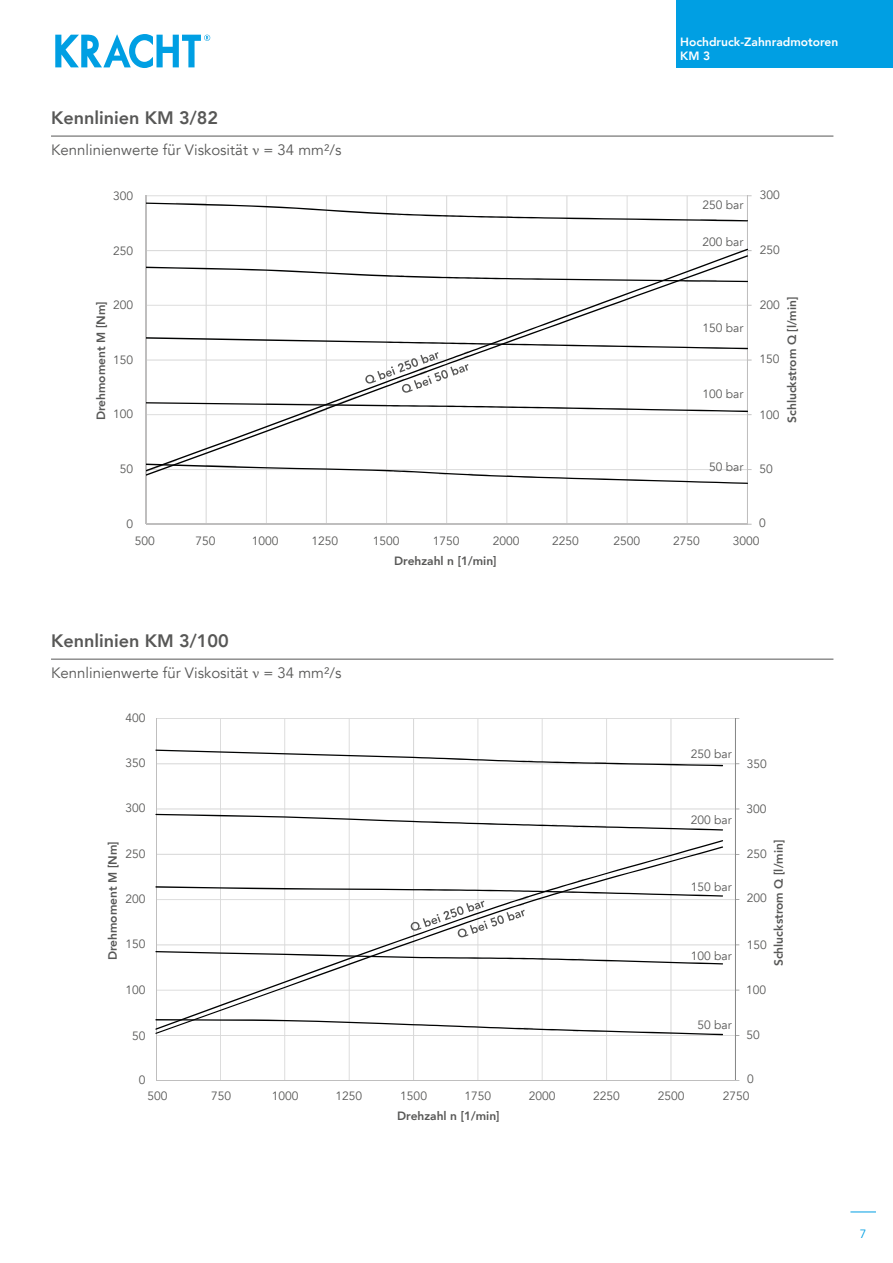
<style>
.page{position:relative;width:893px;height:1263px;background:#fff}
.page>*{position:absolute;margin:0;border:0;box-sizing:border-box;transform-origin:0 0}
.t1{font:800 18px "Avenir";color:#575756}
.t2{font:15px "Avenir";color:#575756}
.t3{font:12px "Avenir";color:#575756}
.t4{font:800 12px "Avenir";color:#575756}
.t5{font:800 12px/14.4px "Avenir";color:#fff}
.t6{font:12px "Avenir";color:#009fe3}
.s1{font-family:"Minion Pro"}
</style>
<div class="page">
<svg style="left:850px;top:1211px;width:26px;height:1px"></svg>
<svg style="left:55px;top:34px;width:155px;height:34px"></svg>
<hr style="left:0;top:0;width:1px;height:68px;background:#009fe3">
<div style="left:676px;top:0;width:217px;height:68px;background:#009fe3"></div>
<hr style="left:51px;top:136px;width:782px;height:1px;background:#575756">
<hr style="left:51px;top:659px;width:782px;height:1px;background:#575756">
<hr style="left:146px;top:195px;width:601px;height:1px;background:#d9d9d9">
<hr style="left:687px;top:196px;width:1px;height:328px;background:#d9d9d9">
<hr style="left:627px;top:196px;width:1px;height:328px;background:#d9d9d9">
<hr style="left:566px;top:196px;width:1px;height:328px;background:#d9d9d9">
<hr style="left:506px;top:196px;width:1px;height:328px;background:#d9d9d9">
<hr style="left:446px;top:196px;width:1px;height:328px;background:#d9d9d9">
<hr style="left:386px;top:196px;width:1px;height:328px;background:#d9d9d9">
<hr style="left:326px;top:196px;width:1px;height:328px;background:#d9d9d9">
<hr style="left:266px;top:196px;width:1px;height:328px;background:#d9d9d9">
<hr style="left:206px;top:196px;width:1px;height:328px;background:#d9d9d9">
<hr style="left:747px;top:196px;width:1px;height:328px;background:#bfbebe">
<hr style="left:145px;top:196px;width:2px;height:328px;background:#bfbebe">
<hr style="left:146px;top:524px;width:601px;height:1px;background:#bfbebe">
<svg style="left:205px;top:469px;width:547px;height:15px"></svg>
<svg style="left:146px;top:202px;width:602px;height:19px"></svg>
<svg style="left:146px;top:471px;width:602px;height:5px"></svg>
<svg style="left:146px;top:249px;width:602px;height:222px"></svg>
<hr style="left:156px;top:718px;width:579px;height:1px;background:#d9d9d9">
<hr style="left:156px;top:763px;width:579px;height:1px;background:#d9d9d9">
<hr style="left:156px;top:808px;width:579px;height:1px;background:#d9d9d9">
<hr style="left:156px;top:854px;width:579px;height:1px;background:#d9d9d9">
<hr style="left:156px;top:899px;width:579px;height:1px;background:#d9d9d9">
<hr style="left:156px;top:944px;width:579px;height:1px;background:#d9d9d9">
<hr style="left:156px;top:990px;width:579px;height:1px;background:#d9d9d9">
<hr style="left:156px;top:1035px;width:579px;height:1px;background:#d9d9d9">
<hr style="left:670px;top:718px;width:1px;height:362px;background:#d9d9d9">
<hr style="left:606px;top:718px;width:1px;height:362px;background:#d9d9d9">
<hr style="left:542px;top:718px;width:1px;height:362px;background:#d9d9d9">
<hr style="left:477px;top:718px;width:1px;height:362px;background:#d9d9d9">
<hr style="left:413px;top:718px;width:1px;height:362px;background:#d9d9d9">
<hr style="left:349px;top:718px;width:1px;height:362px;background:#d9d9d9">
<hr style="left:284px;top:718px;width:1px;height:362px;background:#d9d9d9">
<hr style="left:220px;top:718px;width:1px;height:362px;background:#d9d9d9">
<hr style="left:735px;top:718px;width:1px;height:362px;background:#888989">
<hr style="left:156px;top:718px;width:1px;height:362px;background:#bfbebe">
<hr style="left:156px;top:1080px;width:579px;height:1px;background:#bfbebe">
<svg style="left:284px;top:1034px;width:439px;height:1px"></svg>
<svg style="left:156px;top:814px;width:567px;height:16px"></svg>
<svg style="left:156px;top:749px;width:567px;height:17px"></svg>
<svg style="left:156px;top:840px;width:567px;height:190px"></svg>
<svg style="left:146px;top:337px;width:606px;height:56px"></svg>
<svg style="left:156px;top:886px;width:567px;height:51px"></svg>
<h1 class="t1" style="left:51px;top:104px;width:169px">Kennlinien KM 3/82</h1>
<p class="t2" style="left:51px;top:141px;width:292px">Kennlinienwerte für Viskosität <span class="s1">ν</span> = 34 mm²/s</p>
<p class="t5" style="left:680px;top:35px;width:160px">Hochdruck-Zahnradmotoren<br>KM 3</p>
<p class="t3" style="left:113px;top:188px;width:22px">300</p>
<p class="t3" style="left:760px;top:188px;width:22px">300</p>
<p class="t3" style="left:702px;top:197px;width:42px">250 bar</p>
<p class="t3" style="left:702px;top:235px;width:42px">200 bar</p>
<p class="t3" style="left:760px;top:243px;width:22px">250</p>
<p class="t3" style="left:113px;top:243px;width:22px">250</p>
<p class="t4" style="left:92px;top:420px;width:120px;rotate:-90deg">Drehmoment M [Nm]</p>
<p class="t4" style="left:782px;top:423px;width:128px;rotate:-90deg">Schluckstrom Q [l/min]</p>
<p class="t3" style="left:113px;top:297px;width:22px">200</p>
<p class="t3" style="left:760px;top:298px;width:22px">200</p>
<p class="t3" style="left:702px;top:320px;width:42px">150 bar</p>
<p class="t3" style="left:759px;top:352px;width:22px">150</p>
<p class="t3" style="left:113px;top:352px;width:22px">150</p>
<p class="t3" style="left:702px;top:386px;width:42px">100 bar</p>
<p class="t3" style="left:113px;top:407px;width:22px">100</p>
<p class="t3" style="left:759px;top:407px;width:22px">100</p>
<p class="t3" style="left:120px;top:462px;width:15px">50</p>
<p class="t3" style="left:127px;top:517px;width:8px">0</p>
<p class="t3" style="left:709px;top:460px;width:36px">50 bar</p>
<p class="t3" style="left:759px;top:462px;width:15px">50</p>
<p class="t3" style="left:759px;top:516px;width:8px">0</p>
<p class="t3" style="left:135px;top:534px;width:22px">500</p>
<p class="t3" style="left:196px;top:534px;width:22px">750</p>
<p class="t3" style="left:252px;top:534px;width:28px">1000</p>
<p class="t3" style="left:311px;top:534px;width:28px">1250</p>
<p class="t3" style="left:373px;top:534px;width:28px">1500</p>
<p class="t3" style="left:433px;top:534px;width:28px">1750</p>
<p class="t3" style="left:493px;top:534px;width:28px">2000</p>
<p class="t3" style="left:552px;top:534px;width:28px">2250</p>
<p class="t3" style="left:613px;top:534px;width:28px">2500</p>
<p class="t3" style="left:673px;top:534px;width:28px">2750</p>
<p class="t3" style="left:733px;top:534px;width:28px">3000</p>
<h1 class="t1" style="left:51px;top:627px;width:179px">Kennlinien KM 3/100</h1>
<p class="t2" style="left:51px;top:664px;width:292px">Kennlinienwerte für Viskosität <span class="s1">ν</span> = 34 mm²/s</p>
<p class="t3" style="left:125px;top:711px;width:22px">400</p>
<p class="t3" style="left:126px;top:756px;width:22px">350</p>
<p class="t3" style="left:126px;top:801px;width:22px">300</p>
<p class="t3" style="left:126px;top:847px;width:22px">250</p>
<p class="t3" style="left:126px;top:892px;width:22px">200</p>
<p class="t3" style="left:126px;top:937px;width:22px">150</p>
<p class="t3" style="left:126px;top:982px;width:22px">100</p>
<p class="t3" style="left:132px;top:1028px;width:15px">50</p>
<p class="t3" style="left:139px;top:1073px;width:8px">0</p>
<p class="t4" style="left:103px;top:960px;width:120px;rotate:-90deg">Drehmoment M [Nm]</p>
<p class="t4" style="left:394px;top:552px;width:104px">Drehzahl n [1/min]</p>
<p class="t3" style="left:691px;top:747px;width:42px">250 bar</p>
<p class="t3" style="left:691px;top:813px;width:42px">200 bar</p>
<p class="t3" style="left:691px;top:879px;width:42px">150 bar</p>
<p class="t3" style="left:691px;top:949px;width:42px">100 bar</p>
<p class="t3" style="left:697px;top:1018px;width:36px">50 bar</p>
<p class="t3" style="left:747px;top:756px;width:22px">350</p>
<p class="t3" style="left:746px;top:801px;width:22px">300</p>
<p class="t4" style="left:769px;top:966px;width:128px;rotate:-90deg">Schluckstrom Q [l/min]</p>
<p class="t3" style="left:747px;top:846px;width:22px">250</p>
<p class="t3" style="left:747px;top:891px;width:22px">200</p>
<p class="t3" style="left:747px;top:937px;width:22px">150</p>
<p class="t3" style="left:746px;top:983px;width:22px">100</p>
<p class="t3" style="left:746px;top:1027px;width:15px">50</p>
<p class="t3" style="left:747px;top:1072px;width:8px">0</p>
<p class="t3" style="left:147px;top:1089px;width:22px">500</p>
<p class="t3" style="left:211px;top:1089px;width:22px">750</p>
<p class="t3" style="left:272px;top:1089px;width:28px">1000</p>
<p class="t3" style="left:336px;top:1089px;width:28px">1250</p>
<p class="t3" style="left:400px;top:1089px;width:28px">1500</p>
<p class="t3" style="left:464px;top:1089px;width:28px">1750</p>
<p class="t3" style="left:529px;top:1089px;width:28px">2000</p>
<p class="t3" style="left:593px;top:1089px;width:28px">2250</p>
<p class="t3" style="left:658px;top:1089px;width:28px">2500</p>
<p class="t3" style="left:723px;top:1089px;width:28px">2750</p>
<p class="t4" style="left:397px;top:1107px;width:104px">Drehzahl n [1/min]</p>
<p class="t6" style="left:860px;top:1227px;width:8px">7</p>
</div>
